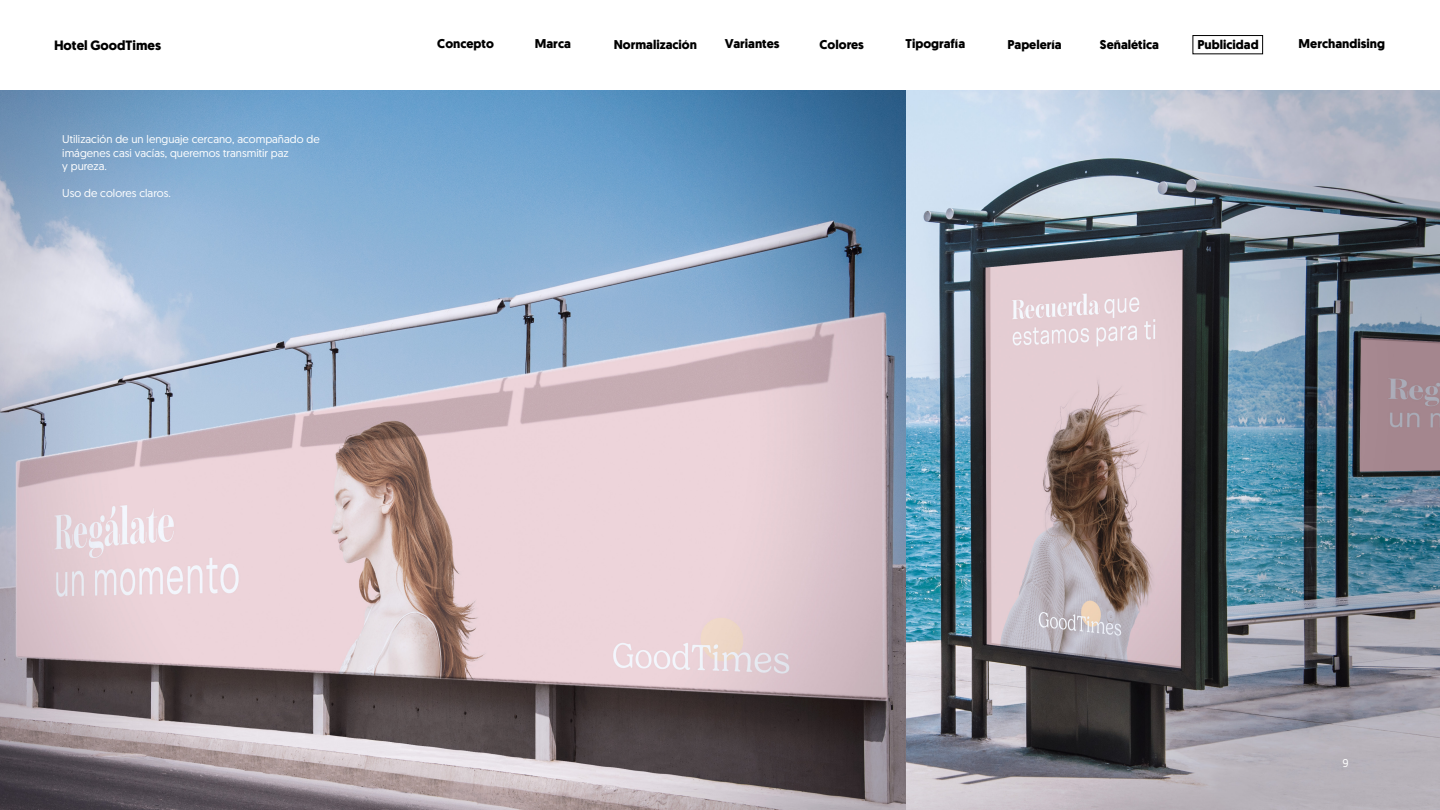
<style>
.page{position:relative;width:1440px;height:810px;background:#fff}
.page>*{position:absolute;margin:0;border:0;box-sizing:border-box;transform-origin:0 0}
.t1{font:700 13.5px "Geomanist";color:#000}
.t2{font:700 12.75px "Geomanist";color:#000}
.t3{font:11.25px "Geomanist";color:#fff}
</style>
<div class="page">
<img style="left:906px;top:90px;width:534px;height:720px">
<img style="left:0;top:90px;width:906px;height:720px">
<div style="left:1193px;top:35px;width:70px;height:19px;border:1px solid #000"></div>
<p class="t1" style="left:54px;top:36px;width:109px">Hotel GoodTimes</p>
<p class="t2" style="left:437px;top:35px;width:58px">Concepto</p>
<p class="t2" style="left:535px;top:35px;width:38px">Marca</p>
<p class="t2" style="left:614px;top:36px;width:85px">Normalización</p>
<p class="t2" style="left:725px;top:35px;width:56px">Variantes</p>
<p class="t2" style="left:820px;top:36px;width:46px">Colores</p>
<p class="t2" style="left:906px;top:35px;width:61px">Tipografía</p>
<p class="t2" style="left:1007px;top:36px;width:56px">Papelería</p>
<p class="t2" style="left:1100px;top:36px;width:61px">Señalética</p>
<p class="t2" style="left:1198px;top:36px;width:63px">Publicidad</p>
<p class="t2" style="left:1299px;top:35px;width:88px">Merchandising</p>
<p class="t3" style="left:62px;top:132px;width:259px">Utilización de un lenguaje cercano, acompañado de</p>
<p class="t3" style="left:62px;top:145px;width:228px">imágenes casi vacías, queremos transmitir paz</p>
<p class="t3" style="left:62px;top:159px;width:46px">y pureza.</p>
<p class="t3" style="left:62px;top:186px;width:110px">Uso de colores claros.</p>
<p class="t3" style="left:1343px;top:756px;width:8px">9</p>
</div>
